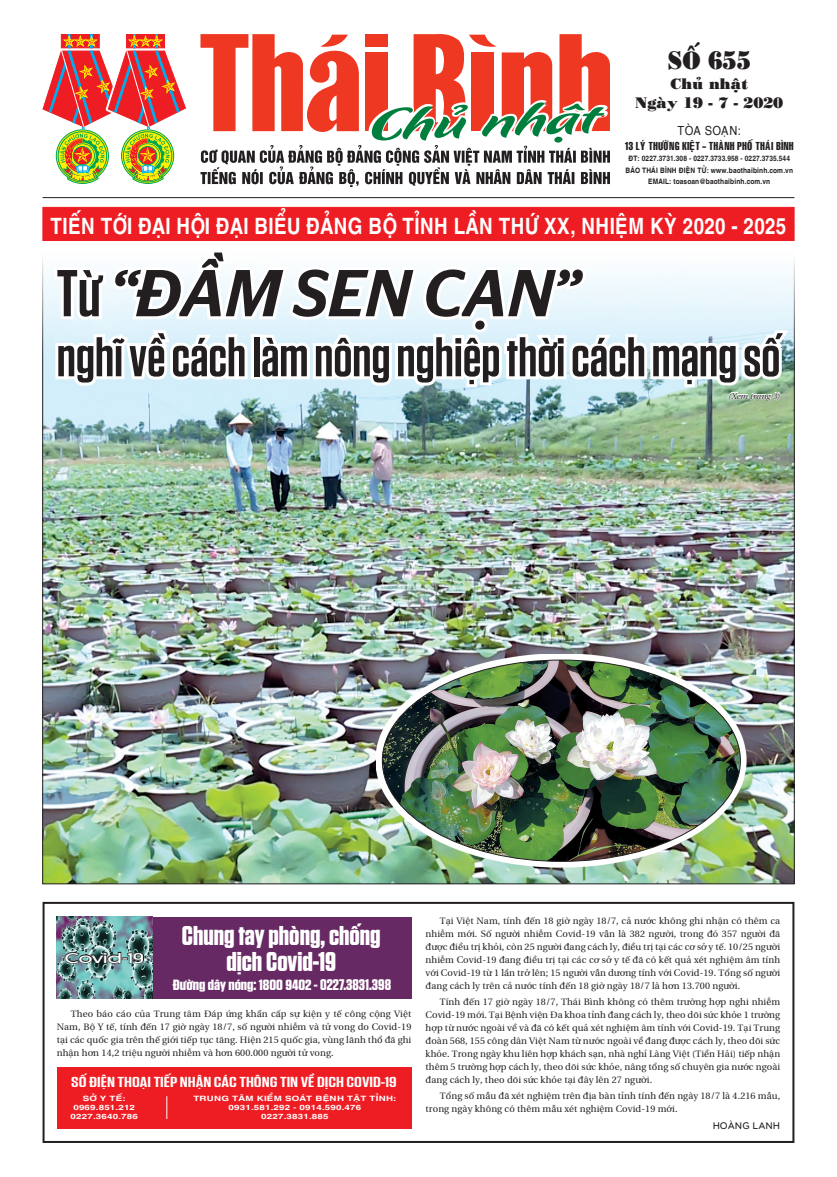
<style>
.page{position:relative;width:837px;height:1177px;background:#fff}
.page>*{position:absolute;margin:0;border:0;box-sizing:border-box;transform-origin:0 0}
.t1{font:italic 500 66px "SVN Stag Sans";color:#231f20}
.t2{font:600 55px "SVN Tungsten";color:#231f20}
.t3{font:700 27.1px/25.4px "SVN Tungsten";color:#fff;text-align:center;scale:1.06 1}
.t4{font:25px "VNI Bodon Poster";color:#231f20;scale:.86 1}
.t5{font:700 22.5px "UTM Helve";color:#fff;scale:.83 1}
.t6{font:15px/19.5px "VNI Bodon Poster";color:#231f20;text-align:center}
.t7{font:700 14.8px "SVN Tungsten";color:#fff;scale:1.17 1}
.t8{font:600 14.4px "SVN Tungsten";color:#fff;scale:1.44 1}
.t9{font:13.9px "SVN Platform";color:#fff;scale:1.63 1}
.t10{font:12.5px "VNI Helve";color:#231f20;scale:.88 1}
.t11{font:11px "VNI Swiss Condense Bold";color:#231f20;scale:.88 1}
.t12{font:10px "UTM Bryant LG Bold";color:#231f20}
.t13{font:9.5px/13px "BHD utopia Long";letter-spacing:.01em;color:#231f20;text-align:justify}
.t14{font:8.5px "BHD Utopia Italic long Italic";color:#231f20}
.t15{font:7.4px/11.4px "VNI Helve Bold";color:#231f20;text-align:center;scale:.88 1}
.t16{font:700 7.3px/8.8px "UTM Helve";color:#fff;text-align:center;scale:1.33 1}
.s1{font-family:"SVN Tungsten";font-weight:600;font-style:normal}
.s2{font-size:15.4px}
</style>
<div class="page">
<img style="left:45px;top:276px;width:747px;height:606px">
<div style="left:43px;top:901px;width:751px;height:241px;border:2px solid #231f20"></div>
<hr style="left:43px;top:197px;width:751px;height:1px;background:#231f20">
<svg style="left:365px;top:60px;width:397px;height:147px"></svg>
<svg style="left:200px;top:34px;width:409px;height:153px"></svg>
<div style="left:43px;top:207px;width:751px;height:34px;background:#ee1d23"></div>
<svg style="left:43px;top:34px;width:143px;height:150px"></svg>
<div style="left:57px;top:916px;width:354px;height:82px;background:#662963"></div>
<img style="left:57px;top:916px;width:96px;height:82px">
<svg style="left:63px;top:950px;width:82px;height:14px"></svg>
<div style="left:57px;top:1067px;width:354px;height:61px;background:#ee1d23"></div>
<svg style="left:166px;top:1096px;width:1px;height:22px"></svg>
<img style="left:376px;top:654px;width:370px;height:213px">
<img style="left:382px;top:660px;width:358px;height:201px">
<svg style="left:51px;top:274px;width:742px;height:137px"></svg>
<h3 class="t4" style="left:667px;top:40px;width:98px">SOÁ655</h3>
<h3 class="t6" style="left:635px;top:72px;width:149px">Chuû nhaät<br>Ngaøy 19 - 7 - 2020</h3>
<h3 class="t10" style="left:677px;top:121px;width:74px">TOØA SOAÏN:</h3>
<p class="t11" style="left:624px;top:137px;width:193px">13 LYÙ THÖÔØNG KIEÄT - THAØNH PHOÁ THAÙI BÌNH</p>
<p class="t15" style="left:625px;top:152px;width:192px">ÑT: 0227.3731.308 - 0227.3733.958 - 0227.3735.544<br>BAÙO THAÙI BÌNH ÑIEÄN TÖÛ: www.baothaibinh.com.vn<br>EMAIL: toasoan@baothaibinh.com.vn</p>
<h3 class="t5" style="left:50px;top:207px;width:888px">TIẾN TỚI ĐẠI HỘI ĐẠI BIỂU ĐẢNG BỘ TỈNH LẦN THỨ XX, NHIỆM KỲ 2020 - 2025</h3>
<h1 class="t1" style="left:57px;top:248px;width:523px"><span class="s1">TỪ</span> “ĐẦM SEN CẠN”</h1>
<h2 class="t2" style="left:57px;top:321px;width:726px">NGHĨ VỀ CÁCH LÀM NÔNG NGHIỆP THỜI CÁCH MẠNG SỐ</h2>
<p class="t14" style="left:728px;top:388px;width:53px">(Xem trang 3)</p>
<h3 class="t9" style="left:65px;top:947px;width:50px">Covid-19</h3>
<h3 class="t3" style="left:182px;top:922px;width:189px">Chung tay phòng, chống dịch Covid-19</h3>
<h3 class="t7" style="left:173px;top:975px;width:188px">Đường dây nóng: 1800 9402 - <span class="s2">0227.3831.398</span></h3>
<p class="t13" style="left:57px;top:1006px;width:356px;text-indent:14px">Theo báo cáo của Trung tâm Đáp ứng khẩn cấp sự kiện y tế công cộng Việt Nam, Bộ Y tế, tính đến 17 giờ ngày 18/7, số người nhiễm và tử vong do Covid-19 tại các quốc gia trên thế giới tiếp tục tăng. Hiện 215 quốc gia, vùng lãnh thổ đã ghi nhận hơn 14,2 triệu người nhiễm và hơn 600.000 người tử vong.</p>
<h3 class="t8" style="left:71px;top:1072px;width:227px">SỐ ĐIỆN THOẠI TIẾP NHẬN CÁC THÔNG TIN VỀ DỊCH COVID-19</h3>
<p class="t16" style="left:193px;top:1093px;width:154px">TRUNG TÂM KIỂM SOÁT BỆNH TẬT TỈNH:<br>0931.581.292 - 0914.590.476<br>0227.3831.885</p>
<p class="t16" style="left:71px;top:1093px;width:52px">SỞ Y TẾ:<br>0969.851.212<br>0227.3640.786</p>
<p class="t13" style="left:425px;top:913px;width:356px;text-indent:14px">Tại Việt Nam, tính đến 18 giờ ngày 18/7, cả nước không ghi nhận có thêm ca nhiễm mới. Số người nhiễm Covid-19 vẫn là 382 người, trong đó 357 người đã được điều trị khỏi, còn 25 người đang cách ly, điều trị tại các cơ sở y tế. 10/25 người nhiễm Covid-19 đang điều trị tại các cơ sở y tế đã có kết quả xét nghiệm âm tính với Covid-19 từ 1 lần trở lên; 15 người vẫn dương tính với Covid-19. Tổng số người đang cách ly trên cả nước tính đến 18 giờ ngày 18/7 là hơn 13.700 người.</p>
<p class="t13" style="left:425px;top:994px;width:356px;text-indent:14px">Tính đến 17 giờ ngày 18/7, Thái Bình không có thêm trường hợp nghi nhiễm Covid-19 mới. Tại Bệnh viện Đa khoa tỉnh đang cách ly, theo dõi sức khỏe 1 trường hợp từ nước ngoài về và đã có kết quả xét nghiệm âm tính với Covid-19. Tại Trung đoàn 568, 155 công dân Việt Nam từ nước ngoài về đang được cách ly, theo dõi sức khỏe. Trong ngày khu liên hợp khách sạn, nhà nghỉ Làng Việt (Tiền Hải) tiếp nhận thêm 5 trường hợp cách ly, theo dõi sức khỏe, nâng tổng số chuyên gia nước ngoài đang cách ly, theo dõi sức khỏe tại đây lên 27 người.</p>
<p class="t13" style="left:425px;top:1088px;width:356px;text-indent:14px">Tổng số mẫu đã xét nghiệm trên địa bàn tỉnh tính đến ngày 18/7 là 4.216 mẫu, trong ngày không có thêm mẫu xét nghiệm Covid-19 mới.</p>
<p class="t12" style="left:712px;top:1118px;width:67px">HOÀNG LANH</p>
</div>
